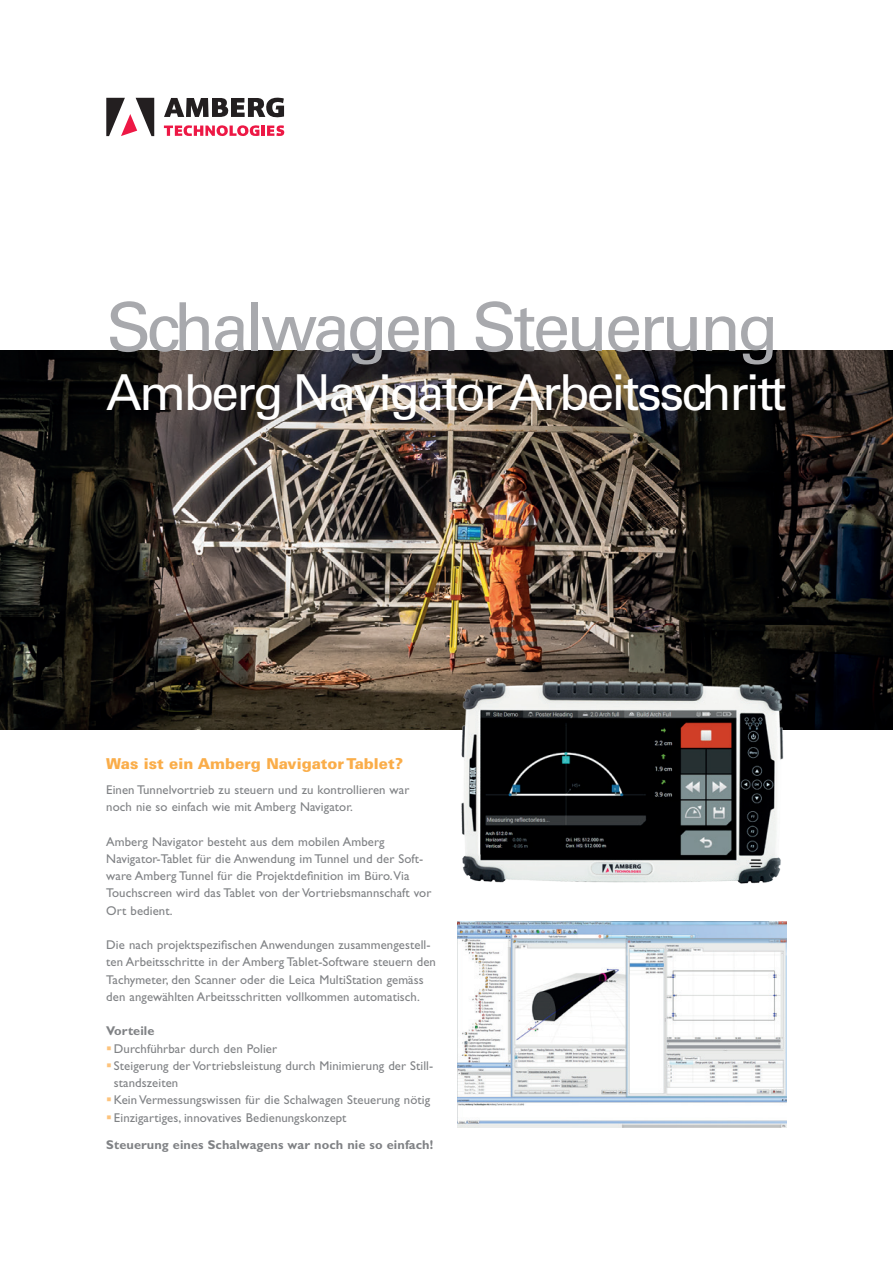
<style>
.page{position:relative;width:893px;height:1263px;background:#fff}
.page>*{position:absolute;margin:0;border:0;box-sizing:border-box;transform-origin:0 0}
.t1{font:67.5px "Univers";letter-spacing:-.05em;color:#a8a9ad}
.t2{font:49.5px "Univers";letter-spacing:-.05em;color:#fff}
.t3{font:900 15px "Univers";color:#faad49}
.t4{font:12.75px/17.2px "Gill Sans";letter-spacing:.005em;color:#808285}
.t5{font:700 12.75px "Gill Sans";letter-spacing:.005em;color:#808285}
</style>
<div class="page">
<svg style="left:164px;top:98px;width:120px;height:20px"></svg>
<svg style="left:106px;top:98px;width:48px;height:38px"></svg>
<svg style="left:164px;top:125px;width:120px;height:11px"></svg>
<img style="left:0;top:351px;width:893px;height:379px">
<img style="left:457px;top:922px;width:330px;height:206px">
<img style="left:454px;top:654px;width:339px;height:230px">
<h1 class="t1" style="left:106px;top:287px;width:674px">Schalwagen Steuerung</h1>
<h2 class="t2" style="left:106px;top:363px;width:682px">Amberg Navigator Arbeitsschritt</h2>
<p class="t3" style="left:106px;top:754px;width:298px">Was ist ein Amberg Navigator Tablet?</p>
<p class="t4" style="left:106px;top:781px;width:305px">Einen Tunnelvortrieb zu steuern und zu kontrollieren war noch nie so einfach wie mit Amberg Navigator.</p>
<p class="t4" style="left:106px;top:833px;width:327px">Amberg Navigator besteht aus dem mobilen Amberg Navigator-Tablet für die Anwendung im Tunnel und der Soft&shy;ware Amberg Tunnel für die Projektdefinition im Büro. Via Touchscreen wird das Tablet von der Vortriebsmannschaft vor Ort bedient.</p>
<p class="t4" style="left:106px;top:936px;width:331px">Die nach projektspezifischen Anwendungen zusammengestell&shy;ten Arbeitsschritte in der Amberg Tablet-Software steuern den Tachymeter, den Scanner oder die Leica MultiStation gemäss den angewählten Arbeitsschritten vollkommen automatisch.</p>
<p class="t5" style="left:106px;top:1023px;width:50px">Vorteile</p>
<p class="t4" style="left:114px;top:1040px;width:321px">Durchführbar durch den Polier<br>Steigerung der Vortriebsleistung durch Minimierung der Still&shy;standszeiten<br>Kein Vermessungswissen für die Schalwagen Steuerung nötig Einzigartiges, innovatives Bedienungskonzept</p>
<p class="t5" style="left:106px;top:1137px;width:328px">Steuerung eines Schalwagens war noch nie so einfach!</p>
</div>
